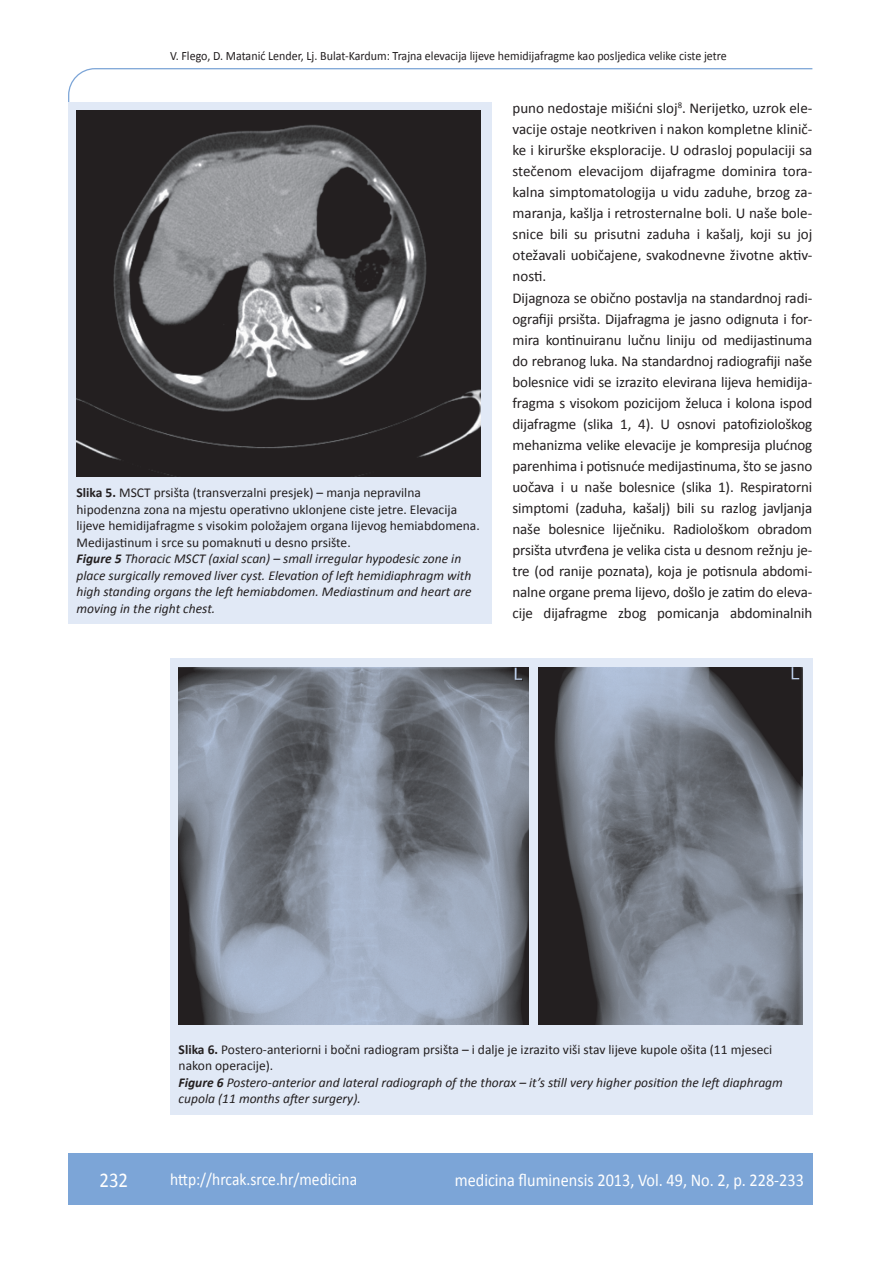
<style>
.page{position:relative;width:889px;height:1268px;background:#fff}
.page>*{position:absolute;margin:0;border:0;box-sizing:border-box;transform-origin:0 0}
.t1{font:21px "Calibri";color:#fff;scale:.9 1}
.t2{font:18px "Calibri";color:#fff;scale:.9 1}
.t3{font:17.25px "Calibri";color:#fff;scale:.9 1}
.t4{font:15px/21px "Calibri";letter-spacing:-.01em;color:#231f20}
.t5{font:13.5px/16.5px "Calibri";color:#231f20}
.t6{font:italic 13.5px/16.5px "Calibri";color:#231f20}
.t7{font:12.75px "Calibri";color:#231f20;scale:.94 1}
.s1{font-weight:700}
.s2{font-weight:700;font-style:italic}
.s3{font-style:italic}
.s4{font-weight:700;font-style:normal}
.s5{font-style:normal}
</style>
<div class="page">
<svg style="left:68px;top:68px;width:745px;height:275px"></svg>
<div style="left:68px;top:1152px;width:744px;height:51px;background:#7ca5d7"></div>
<div style="left:68px;top:102px;width:423px;height:522px;background:#e1e9f6"></div>
<img style="left:77px;top:111px;width:403px;height:365px">
<div style="left:170px;top:658px;width:642px;height:456px;background:#e1e9f6"></div>
<img style="left:179px;top:667px;width:349px;height:357px">
<img style="left:538px;top:667px;width:264px;height:357px">
<p class="t7" style="left:170px;top:47px;width:594px">V. Flego, D. Matanić Lender, Lj. Bulat-Kardum: Trajna elevacija lijeve hemidijafragme kao posljedica velike ciste jetre</p>
<p class="t5" style="left:77px;top:484px;width:405px"><span class="s1">Slika 5.</span> MSCT prsišta (transverzalni presjek) – manja nepravilna hipodenzna zona na mjestu operativno uklonjene ciste jetre. Elevacija lijeve hemidijafragme s visokim položajem organa lijevog hemiabdomena.<br>Medijastinum i srce su pomaknuti u desno prsište.<br><span class="s2">Figure 5</span> <span class="s3">Thoracic MSCT (axial scan) – small irregular hypodesic zone in place surgically removed liver cyst. Elevation of left hemidiaphragm with high standing organs the left hemiabdomen. Mediastinum and heart are moving in the right chest.</span></p>
<p class="t4" style="left:512px;top:97px;width:301px">puno nedostaje mišićni sloj<sup>8</sup>. Nerijetko, uzrok ele&shy;vacije ostaje neotkriven i nakon kompletne klinič&shy;ke i kirurške eksploracije. U odrasloj populaciji sa stečenom elevacijom dijafragme dominira tora&shy;kalna simptomatologija u vidu zaduhe, brzog za&shy;maranja, kašlja i retrosternalne boli. U naše bole&shy;snice bili su prisutni zaduha i kašalj, koji su joj otežavali uobičajene, svakodnevne životne aktiv&shy;nosti.<br>Dijagnoza se obično postavlja na standardnoj radi&shy;ografiji prsišta. Dijafragma je jasno odignuta i for&shy;mira kontinuiranu lučnu liniju od medijastinuma do rebranog luka. Na standardnoj radiografiji naše bolesnice vidi se izrazito elevirana lijeva hemidija&shy;fragma s visokom pozicijom želuca i kolona ispod dijafragme (slika 1, 4). U osnovi patofiziološkog mehanizma velike elevacije je kompresija plućnog parenhima i potisnuće medijastinuma, što se jasno uočava i u naše bolesnice (slika 1). Respiratorni simptomi (zaduha, kašalj) bili su razlog javljanja naše bolesnice liječniku. Radiološkom obradom prsišta utvrđena je velika cista u desnom režnju je&shy;tre (od ranije poznata), koja je potisnula abdomi&shy;nalne organe prema lijevo, došlo je zatim do eleva&shy;cije dijafragme zbog pomicanja abdominalnih</p>
<p class="t6" style="left:179px;top:1040px;width:606px"><span class="s4">Slika 6.</span> <span class="s5">Postero-anteriorni i bočni radiogram prsišta – i dalje je izrazito viši stav lijeve kupole ošita (11 mjeseci nakon operacije).<br></span><span class="s1">Figure 6</span> Postero-anterior and lateral radiograph of the thorax – it’s still very higher position the left diaphragm cupola (11 months after surgery).</p>
<h1 class="t1" style="left:99px;top:1166px;width:33px">232</h1>
<p class="t3" style="left:170px;top:1167px;width:209px">http://hrcak.srce.hr/medicina</p>
<p class="t2" style="left:455px;top:1168px;width:389px">medicina fluminensis 2013, Vol. 49, No. 2, p. 228-233</p>
</div>
